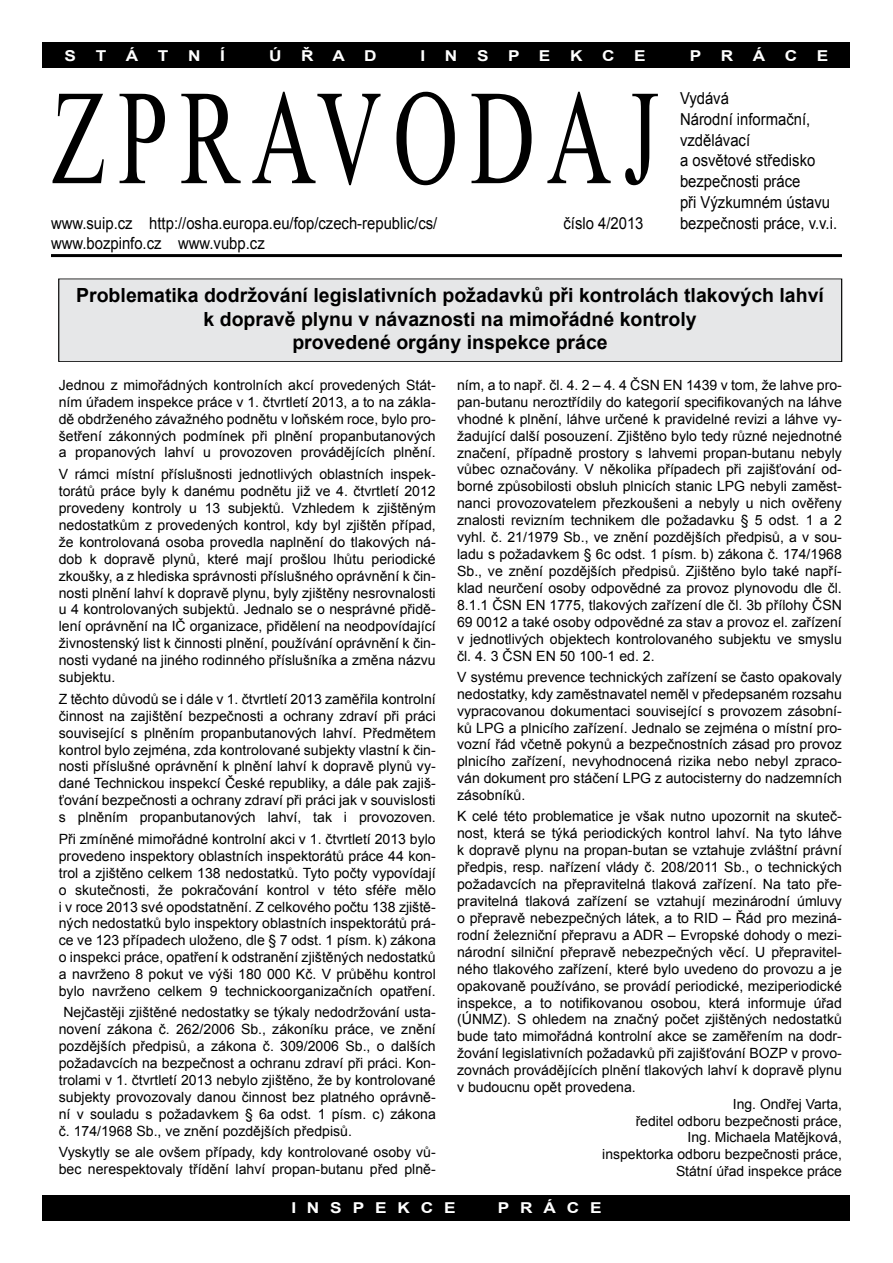
<style>
.page{position:relative;width:893px;height:1263px;background:#fff}
.page>*{position:absolute;margin:0;border:0;box-sizing:border-box;transform-origin:0 0}
.t1{font:135px "Times New Roman";letter-spacing:.13em;color:#000;scale:.67 1}
.t2{font:700 19.5px/23.4px "Arial";color:#000;text-align:center}
.t3{font:16.5px/20.7px "Arial";color:#000;scale:.9 1}
.t4{font:700 15px "Arial";color:#fff;scale:1.15 1}
.t5{font:14.1px/17px "Arial";color:#000;text-align:justify}
.t6{font:13.95px/16.8px "Arial";color:#000;text-align:right}
</style>
<div class="page">
<div style="left:43px;top:43px;width:807px;height:25px;background:#000"></div>
<div style="left:43px;top:1195px;width:807px;height:25px;background:#000"></div>
<div style="left:51px;top:254px;width:791px;height:3px;border:2px solid #000"></div>
<div style="left:59px;top:279px;width:783px;height:82px;background:#e6e7e8"></div>
<div style="left:59px;top:279px;width:783px;height:83px;border:1px solid #000"></div>
<p class="t4" style="left:65px;top:46px;width:12px">S</p>
<p class="t4" style="left:96px;top:46px;width:11px">t</p>
<p class="t4" style="left:126px;top:46px;width:10px">á</p>
<p class="t4" style="left:158px;top:46px;width:11px">t</p>
<p class="t4" style="left:188px;top:46px;width:12px">n</p>
<p class="t4" style="left:220px;top:46px;width:6px">í</p>
<p class="t4" style="left:269px;top:46px;width:12px">ú</p>
<p class="t4" style="left:301px;top:46px;width:12px">ř</p>
<p class="t4" style="left:333px;top:46px;width:12px">a</p>
<p class="t4" style="left:364px;top:46px;width:12px">d</p>
<p class="t4" style="left:420px;top:46px;width:6px">i</p>
<p class="t4" style="left:445px;top:46px;width:27px">n s</p>
<p class="t4" style="left:508px;top:46px;width:12px">p</p>
<p class="t4" style="left:539px;top:46px;width:12px">e</p>
<p class="t4" style="left:570px;top:46px;width:12px">k</p>
<p class="t4" style="left:602px;top:46px;width:12px">c</p>
<p class="t4" style="left:634px;top:46px;width:12px">e</p>
<p class="t4" style="left:690px;top:46px;width:12px">p</p>
<p class="t4" style="left:721px;top:46px;width:12px">r</p>
<p class="t4" style="left:753px;top:46px;width:10px">á</p>
<p class="t4" style="left:785px;top:46px;width:12px">c</p>
<p class="t4" style="left:817px;top:46px;width:12px">e</p>
<h1 class="t1" style="left:51px;top:47px;width:907px">ZPRAVODAJ</h1>
<p class="t3" style="left:51px;top:213px;width:431px">www.suip.cz http://osha.europa.eu/fop/czech-republic/cs/ www.bozpinfo.cz www.vubp.cz</p>
<p class="t3" style="left:563px;top:213px;width:90px">číslo 4/2013</p>
<p class="t3" style="left:680px;top:88px;width:176px">Vydává<br>Národní informační, vzdělávací<br>a osvětové středisko bezpečnosti práce<br>při Výzkumném ústavu bezpečnosti práce, v.v.i.</p>
<h2 class="t2" style="left:76px;top:284px;width:749px">Problematika dodržování legislativních požadavků při kontrolách tlakových lahví k dopravě plynu v návaznosti na mimořádné kontroly<br>provedené orgány inspekce práce</h2>
<p class="t5" style="left:59px;top:376px;width:378px">Jednou z mimořádných kontrolních akcí provedených Stát&shy;ním úřadem inspekce práce v 1. čtvrtletí 2013, a to na zákla&shy;dě obdrženého závažného podnětu v loňském roce, bylo pro&shy;šetření zákonných podmínek při plnění propanbutanových a propanových lahví u provozoven provádějících plnění.</p>
<p class="t5" style="left:59px;top:466px;width:378px">V rámci místní příslušnosti jednotlivých oblastních inspek&shy;torátů práce byly k danému podnětu již ve 4. čtvrtletí 2012 provedeny kontroly u 13 subjektů. Vzhledem k zjištěným nedostatkům z provedených kontrol, kdy byl zjištěn případ, že kontrolovaná osoba provedla naplnění do tlakových ná&shy;dob k dopravě plynů, které mají prošlou lhůtu periodické zkoušky, a z hlediska správnosti příslušného oprávnění k čin&shy;nosti plnění lahví k dopravě plynu, byly zjištěny nesrovnalosti u 4 kontrolovaných subjektů. Jednalo se o nesprávné přidě&shy;lení oprávnění na IČ organizace, přidělení na neodpovídající živnostenský list k činnosti plnění, používání oprávnění k čin&shy;nosti vydané na jiného rodinného příslušníka a změna názvu subjektu.</p>
<p class="t5" style="left:59px;top:690px;width:378px">Z těchto důvodů se i dále v 1. čtvrtletí 2013 zaměřila kontrolní činnost na zajištění bezpečnosti a ochrany zdraví při práci související s plněním propanbutanových lahví. Předmětem kontrol bylo zejména, zda kontrolované subjekty vlastní k čin&shy;nosti příslušné oprávnění k plnění lahví k dopravě plynů vy&shy;dané Technickou inspekcí České republiky, a dále pak zajiš&shy;ťování bezpečnosti a ochrany zdraví při práci jak v souvislosti s plněním propanbutanových lahví, tak i provozoven.</p>
<p class="t5" style="left:59px;top:830px;width:379px">Při zmíněné mimořádné kontrolní akci v 1. čtvrtletí 2013 bylo provedeno inspektory oblastních inspektorátů práce 44 kon&shy;trol a zjištěno celkem 138 nedostatků. Tyto počty vypovídají o skutečnosti, že pokračování kontrol v této sféře mělo i v roce 2013 své opodstatnění. Z celkového počtu 138 zjiště&shy;ných nedostatků bylo inspektory oblastních inspektorátů prá&shy;ce ve 123 případech uloženo, dle § 7 odst. 1 písm. k) zákona o inspekci práce, opatření k odstranění zjištěných nedostatků a navrženo 8 pokut ve výši 180 000 Kč. V průběhu kontrol bylo navrženo celkem 9 technickoorganizačních opatření.</p>
<p class="t5" style="left:59px;top:1004px;width:379px;text-indent:5px">Nejčastěji zjištěné nedostatky se týkaly nedodržování usta&shy;novení zákona č. 262/2006 Sb., zákoníku práce, ve znění pozdějších předpisů, a zákona č. 309/2006 Sb., o dalších požadavcích na bezpečnost a ochranu zdraví při práci. Kon&shy;trolami v 1. čtvrtletí 2013 nebylo zjištěno, že by kontrolované subjekty provozovaly danou činnost bez platného oprávně&shy;ní v souladu s požadavkem § 6a odst. 1 písm. c) zákona č. 174/1968 Sb., ve znění pozdějších předpisů.</p>
<p class="t5" style="left:59px;top:1144px;width:379px">Vyskytly se ale ovšem případy, kdy kontrolované osoby vů&shy;bec nerespektovaly třídění lahví propan-butanu před plně-</p>
<p class="t5" style="left:457px;top:377px;width:386px">ním, a to např. čl. 4. 2 – 4. 4 ČSN EN 1439 v tom, že lahve pro&shy;pan-butanu neroztřídily do kategorií specifikovaných na láhve vhodné k plnění, láhve určené k pravidelné revizi a láhve vy&shy;žadující další posouzení. Zjištěno bylo tedy různé nejednotné značení, případně prostory s lahvemi propan-butanu nebyly vůbec označovány. V několika případech při zajišťování od&shy;borné způsobilosti obsluh plnicích stanic LPG nebyli zaměst&shy;nanci provozovatelem přezkoušeni a nebyly u nich ověřeny znalosti revizním technikem dle požadavku § 5 odst. 1 a 2 vyhl. č. 21/1979 Sb., ve znění pozdějších předpisů, a v sou&shy;ladu s požadavkem § 6c odst. 1 písm. b) zákona č. 174/1968<br>Sb., ve znění pozdějších předpisů. Zjištěno bylo také napří&shy;klad neurčení osoby odpovědné za provoz plynovodu dle čl.<br>8.1.1 ČSN EN 1775, tlakových zařízení dle čl. 3b přílohy ČSN 69 0012 a také osoby odpovědné za stav a provoz el. zařízení v jednotlivých objektech kontrolovaného subjektu ve smyslu čl. 4. 3 ČSN EN 50 100-1 ed. 2.</p>
<p class="t5" style="left:457px;top:668px;width:386px">V systému prevence technických zařízení se často opakovaly nedostatky, kdy zaměstnavatel neměl v předepsaném rozsahu vypracovanou dokumentaci související s provozem zásobní&shy;ků LPG a plnicího zařízení. Jednalo se zejména o místní pro&shy;vozní řád včetně pokynů a bezpečnostních zásad pro provoz plnicího zařízení, nevyhodnocená rizika nebo nebyl zpraco&shy;ván dokument pro stáčení LPG z autocisterny do nadzemních zásobníků.</p>
<p class="t5" style="left:457px;top:808px;width:386px">K celé této problematice je však nutno upozornit na skuteč&shy;nost, která se týká periodických kontrol lahví. Na tyto láhve k dopravě plynu na propan-butan se vztahuje zvláštní právní předpis, resp. nařízení vlády č. 208/2011 Sb., o technických požadavcích na přepravitelná tlaková zařízení. Na tato pře&shy;pravitelná tlaková zařízení se vztahují mezinárodní úmluvy o přepravě nebezpečných látek, a to RID – Řád pro meziná&shy;rodní železniční přepravu a ADR – Evropské dohody o mezi&shy;národní silniční přepravě nebezpečných věcí. U přepravitel&shy;ného tlakového zařízení, které bylo uvedeno do provozu a je opakovaně používáno, se provádí periodické, meziperiodické inspekce, a to notifikovanou osobou, která informuje úřad (ÚNMZ). S ohledem na značný počet zjištěných nedostatků bude tato mimořádná kontrolní akce se zaměřením na dodr&shy;žování legislativních požadavků při zajišťování BOZP v provo&shy;zovnách provádějících plnění tlakových lahví k dopravě plynu v budoucnu opět provedena.</p>
<p class="t6" style="left:602px;top:1096px;width:241px">Ing. Ondřej Varta,<br>ředitel odboru bezpečnosti práce,<br>Ing. Michaela Matějková,<br>inspektorka odboru bezpečnosti práce,<br>Státní úřad inspekce práce</p>
<p class="t4" style="left:291px;top:1198px;width:13px">IN</p>
<p class="t4" style="left:330px;top:1198px;width:39px">S PEKCEPRÁCE</p>
</div>
